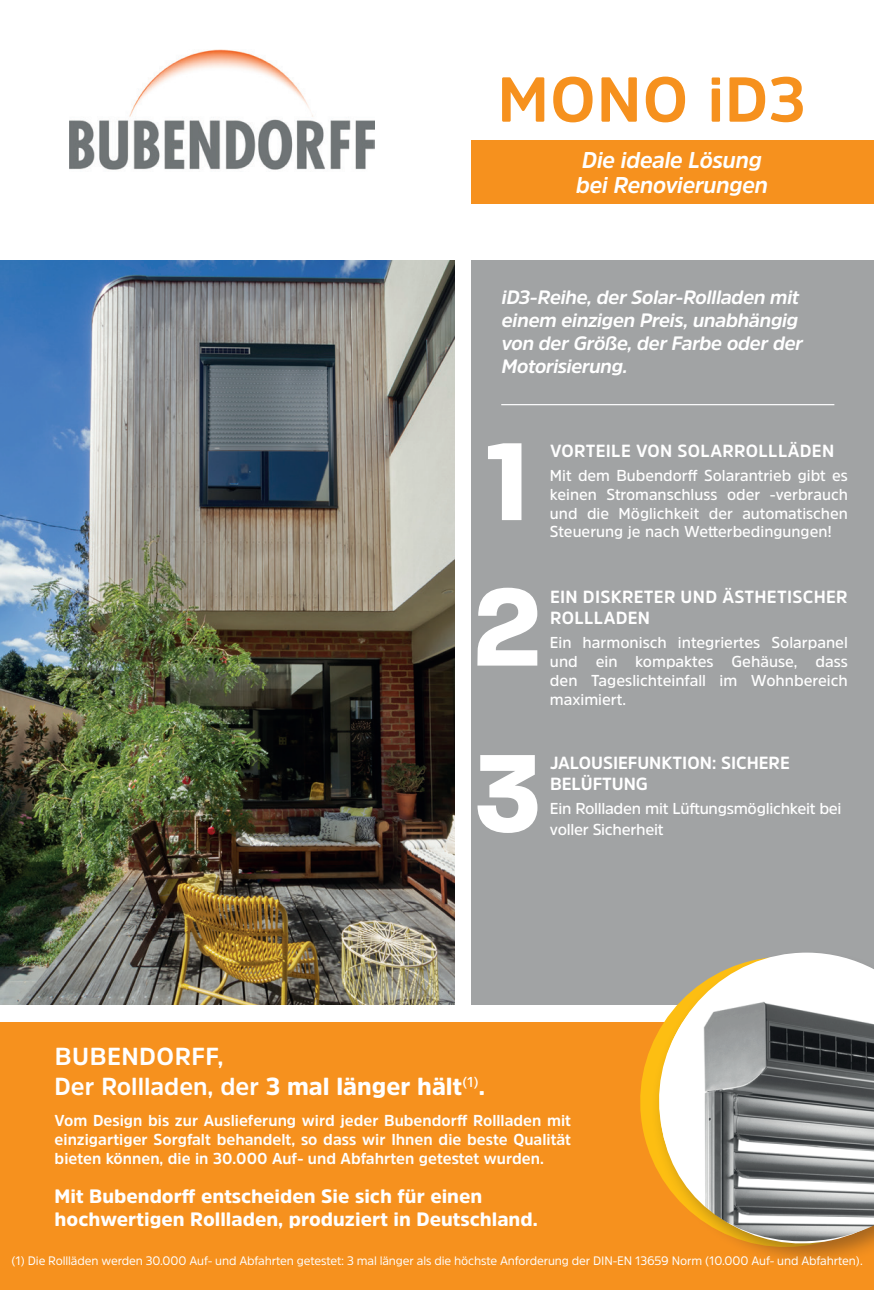
<style>
.page{position:relative;width:874px;height:1290px;background:#fff}
.page>*{position:absolute;margin:0;border:0;box-sizing:border-box;transform-origin:0 0}
.t1{font:700 120.05px/145.4px "Paralucent";color:#fff}
.t2{font:700 63px "Amsi Pro";letter-spacing:.02em;color:#f6911e}
.t3{font:700 24.5px/29.4px "Amsi Pro";color:#fff}
.t4{font:italic 700 22.75px/24.2px "Amsi Pro";letter-spacing:-.02em;color:#fff}
.t5{font:italic 700 19.25px/23.1px "Amsi Pro";letter-spacing:-.025em;color:#fff}
.t6{font:900 19.25px/23.1px "Amsi Pro";color:#fff}
.t7{font:700 17.5px/21px "Amsi Pro";letter-spacing:.02em;color:#fff}
.t8{font:700 17.5px/21px "Amsi Pro";color:#fff}
.t9{font:700 15.75px/18.9px "Amsi Pro";color:#fff;text-align:justify}
.t10{font:600 15.75px/18.9px "Amsi Pro";color:#fff;text-align:justify;scale:.96 1}
.t11{font:600 15.75px/18.9px "Amsi Pro";color:#fff;text-align:justify}
.t12{font:600 15.75px/21px "Amsi Pro";letter-spacing:-.02em;color:#fff}
.t13{font:12.25px "Amsi Pro";letter-spacing:-.01em;color:#fff}
.s1{font-weight:900}
</style>
<div class="page">
<div style="left:471px;top:260px;width:402px;height:745px;background:#a1a3a4"></div>
<img style="left:0;top:260px;width:454px;height:745px">
<div style="left:0;top:1022px;width:873px;height:268px;background:#f6911e"></div>
<div style="left:471px;top:140px;width:402px;height:63px;background:#f6911e"></div>
<img style="left:70px;top:49px;width:304px;height:121px">
<div style="left:650px;top:950px;width:223px;height:318px;background:#231f20;opacity:.4"></div>
<svg style="left:645px;top:950px;width:228px;height:306px"></svg>
<img style="left:658px;top:952px;width:215px;height:289px">
<hr style="left:501px;top:404px;width:332px;height:1px;background:#fff">
<h2 class="t2" style="left:497px;top:56px;width:310px">MONO iD3</h2>
<h3 class="t4" style="left:575px;top:148px;width:194px">Die ideale Lösung bei Renovierungen</h3>
<p class="t5" style="left:501px;top:285px;width:303px">iD3-Reihe, der Solar-Rollladen mit einem einzigen Preis, unabhängig von der Größe, der Farbe oder der<br>Motorisierung.</p>
<h1 class="t1" style="left:472px;top:408px;width:71px">1<br>2</h1>
<p class="t7" style="left:549px;top:440px;width:285px">VORTEILE VON SOLARROLLLÄDEN</p>
<p class="t10" style="left:549px;top:465px;width:312px">Mit dem Bubendorff Solarantrieb gibt es keinen Stromanschluss oder -verbrauch und die Möglichkeit der automatischen Steuerung je nach Wetterbedingungen!</p>
<p class="t7" style="left:549px;top:586px;width:299px">EIN DISKRETER UND ÄSTHETISCHER<br>ROLLLADEN</p>
<p class="t11" style="left:549px;top:632px;width:299px">Ein harmonisch integriertes Solarpanel und ein kompaktes Gehäuse, dass den Tageslichteinfall im Wohnbereich maximiert.</p>
<h1 class="t1" style="left:473px;top:720px;width:70px">3</h1>
<p class="t8" style="left:549px;top:752px;width:241px">JALOUSIEFUNKTION: SICHERE<br>BELÜFTUNG</p>
<p class="t12" style="left:549px;top:798px;width:293px">Ein Rollladen mit Lüftungsmöglichkeit bei voller Sicherheit</p>
<h3 class="t3" style="left:55px;top:1041px;width:432px">BUBENDORFF,<br>Der Rollladen, der <span class="s1">3 mal länger hält</span><sup>(1)</sup><span class="s1">.</span></h3>
<p class="t9" style="left:55px;top:1111px;width:517px">Vom Design bis zur Auslieferung wird jeder Bubendorff Rollladen mit einzigartiger Sorgfalt behandelt, so dass wir Ihnen die beste Qualität bieten können, die in 30.000 Auf- und Abfahrten getestet wurden.</p>
<p class="t6" style="left:55px;top:1184px;width:484px">Mit Bubendorff entscheiden Sie sich für einen hochwertigen Rollladen, produziert in Deutschland.</p>
<p class="t13" style="left:11px;top:1252px;width:852px">(1) Die Rollläden werden 30.000 Auf- und Abfahrten getestet: 3 mal länger als die höchste Anforderung der DIN-EN 13659 Norm (10.000 Auf- und Abfahrten).</p>
</div>
